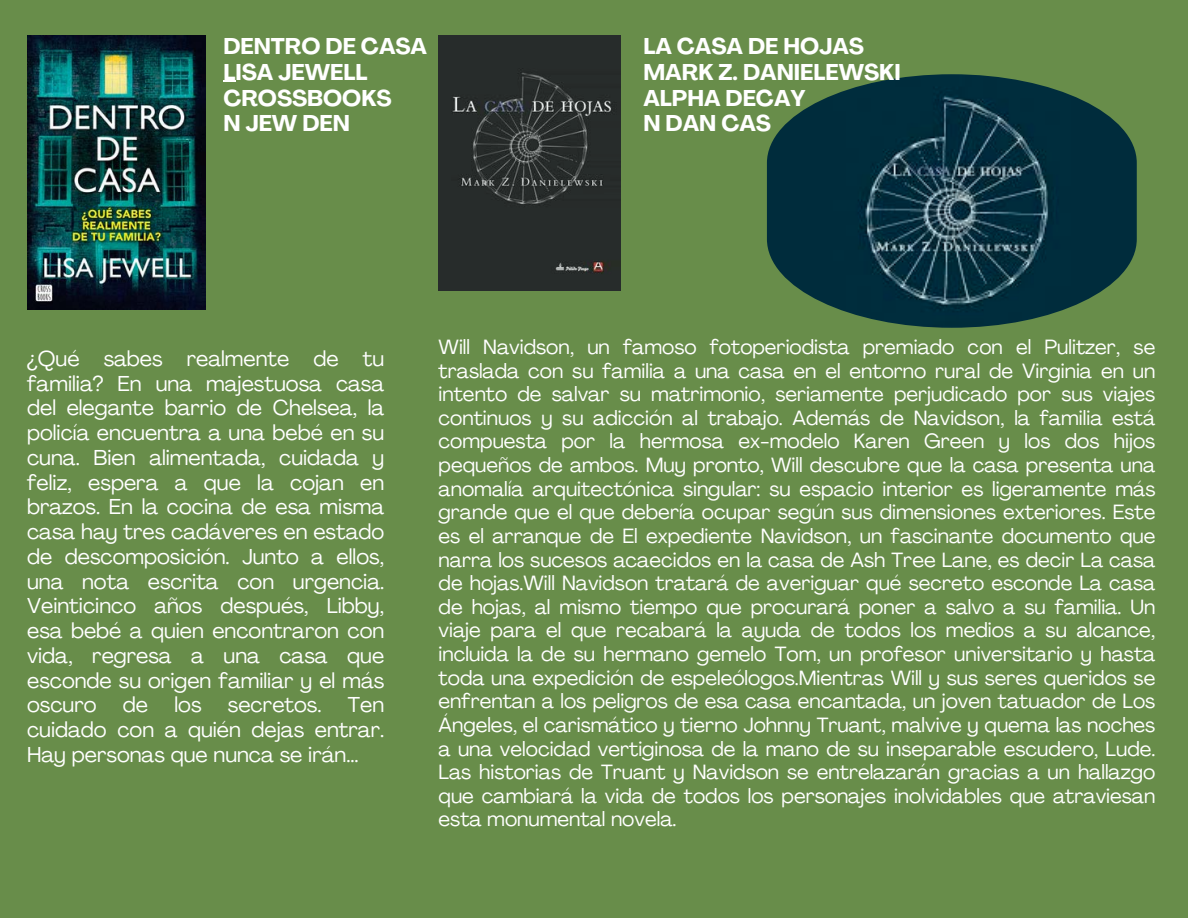
<style>
.page{position:relative;width:1188px;height:918px;background:#688d4a}
.page>*{position:absolute;margin:0;border:0;box-sizing:border-box;transform-origin:0 0}
.t1{font:700 22.5px/25.8px "Agrandir";color:#fff}
.t2{font:21.3px/24.8px "Agrandir";color:#fff;text-align:justify}
.t3{font:20.4px/23.7px "Agrandir";color:#fff;text-align:justify}
</style>
<div class="page">
<img style="left:27px;top:36px;width:179px;height:273px">
<img style="left:767px;top:74px;width:370px;height:254px">
<img style="left:439px;top:36px;width:182px;height:254px">
<svg style="left:223px;top:81px;width:12px;height:1px"></svg>
<h1 class="t1" style="left:223px;top:35px;width:205px">DENTRO DE CASA<br>LISA JEWELL<br>CROSSBOOKS<br>N JEW DEN</h1>
<p class="t1" style="left:643px;top:35px;width:259px">LA CASA DE HOJAS<br>MARK Z. DANIELEWSKI<br>ALPHA DECAY<br>N DAN CAS</p>
<p class="t2" style="left:27px;top:348px;width:359px">¿Qué sabes realmente de tu familia? En una majestuosa casa del elegante barrio de Chelsea, la policía encuentra a una bebé en su cuna. Bien alimentada, cuidada y feliz, espera a que la cojan en brazos. En la cocina de esa misma casa hay tres cadáveres en estado de descomposición. Junto a ellos, una nota escrita con urgencia.<br>Veinticinco años después, Libby, esa bebé a quien encontraron con vida, regresa a una casa que esconde su origen familiar y el más oscuro de los secretos. Ten cuidado con a quién dejas entrar.<br>Hay personas que nunca se irán...</p>
<p class="t3" style="left:439px;top:337px;width:718px">Will Navidson, un famoso fotoperiodista premiado con el Pulitzer, se traslada con su familia a una casa en el entorno rural de Virginia en un intento de salvar su matrimonio, seriamente perjudicado por sus viajes continuos y su adicción al trabajo. Además de Navidson, la familia está compuesta por la hermosa ex-modelo Karen Green y los dos hijos pequeños de ambos. Muy pronto, Will descubre que la casa presenta una anomalía arquitectónica singular: su espacio interior es ligeramente más grande que el que debería ocupar según sus dimensiones exteriores. Este es el arranque de El expediente Navidson, un fascinante documento que narra los sucesos acaecidos en la casa de Ash Tree Lane, es decir La casa de hojas.Will Navidson tratará de averiguar qué secreto esconde La casa de hojas, al mismo tiempo que procurará poner a salvo a su familia. Un viaje para el que recabará la ayuda de todos los medios a su alcance, incluida la de su hermano gemelo Tom, un profesor universitario y hasta toda una expedición de espeleólogos.Mientras Will y sus seres queridos se enfrentan a los peligros de esa casa encantada, un joven tatuador de Los Ángeles, el carismático y tierno Johnny Truant, malvive y quema las noches a una velocidad vertiginosa de la mano de su inseparable escudero, Lude.<br>Las historias de Truant y Navidson se entrelazarán gracias a un hallazgo que cambiará la vida de todos los personajes inolvidables que atraviesan esta monumental novela.</p>
</div>
